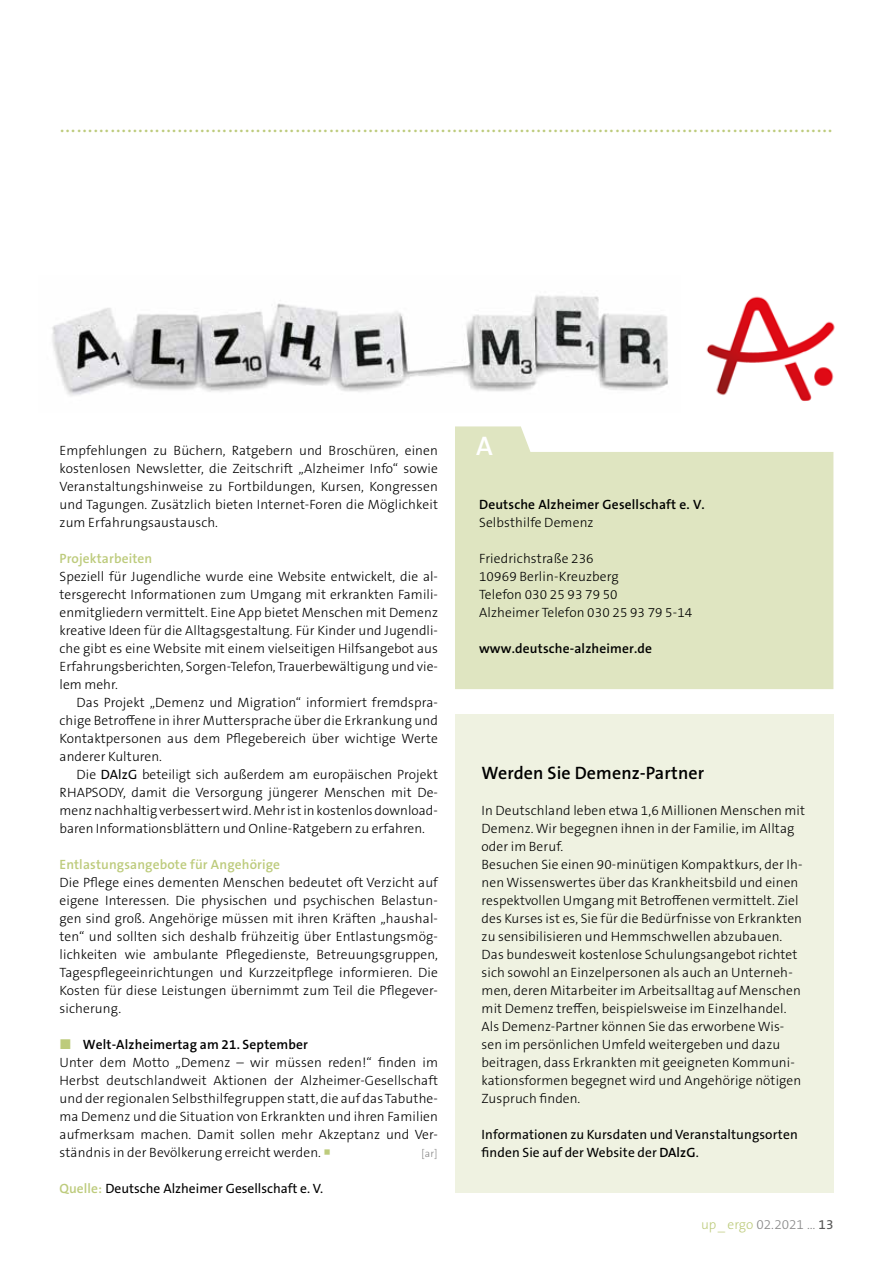
<style>
.page{position:relative;width:893px;height:1263px;background:#fff}
.page>*{position:absolute;margin:0;border:0;box-sizing:border-box;transform-origin:0 0}
.t1{font:300 27px "The Sans B W3";color:#bdcb7c}
.t2{font:600 27px "The Sans B W6";color:#fff}
.t3{font:600 18px "The Sans B W6";letter-spacing:.005em;color:#000}
.t4{font:300 13.5px/18px "The Sans B W3";letter-spacing:.01em;color:#000;text-align:justify}
.t5{font:13.5px/18px "The Sans B W5 Plain";letter-spacing:.01em;color:#000}
.t6{font:600 13.5px "The Sans B W6";letter-spacing:.01em;color:#000}
.t7{font:600 13.5px "The Sans B W6";letter-spacing:.01em;color:#bdcb7c}
.t8{font:300 13.5px "The Sans B W3";color:#878787}
.t9{font:300 10.5px "The Sans B W3";color:#878787}
.s1{font-family:"The Sans B W5 Plain";font-weight:400}
.s2{color:#bdcb7c}
.s3{font-family:"The Sans B W6";font-weight:600;color:#bdcb7c}
.s4{font-family:"The Sans B W6";font-weight:600}
.s5{font-family:"The Sans B W5 Plain";font-weight:400;color:#575756}
</style>
<div class="page">
<div style="left:455px;top:714px;width:378px;height:479px;background:#eff2e1"></div>
<svg style="left:455px;top:426px;width:378px;height:263px;background:#e1e7c5"></svg>
<img style="left:706px;top:296px;width:129px;height:105px">
<img style="left:52px;top:295px;width:617px;height:101px">
<h1 class="t1" style="left:60px;top:105px;width:775px">..........................................................................................................................................</h1>
<p class="t4" style="left:60px;top:441px;width:380px">Empfehlungen zu Büchern, Ratgebern und Broschüren, einen kostenlosen Newsletter, die Zeitschrift „Alzheimer Info“ sowie Veranstaltungshinweise zu Fortbildungen, Kursen, Kongressen und Tagungen. Zusätzlich bieten Internet-Foren die Möglichkeit zum Erfahrungsaustausch.</p>
<p class="t7" style="left:60px;top:550px;width:94px">Projektarbeiten</p>
<p class="t4" style="left:60px;top:567px;width:380px">Speziell für Jugendliche wurde eine Website entwickelt, die al&shy;tersgerecht Informationen zum Umgang mit erkrankten Famili&shy;enmitgliedern vermittelt. Eine App bietet Menschen mit Demenz kreative Ideen für die Alltagsgestaltung. Für Kinder und Jugendli&shy;che gibt es eine Website mit einem vielseitigen Hilfsangebot aus Erfahrungsberichten, Sorgen-Telefon, Trauerbewältigung und vie&shy;lem mehr.</p>
<p class="t4" style="left:60px;top:693px;width:380px;text-indent:17px">Das Projekt „Demenz und Migration“ informiert fremdspra&shy;chige Betroffene in ihrer Muttersprache über die Erkrankung und Kontaktpersonen aus dem Pflegebereich über wichtige Werte anderer Kulturen.</p>
<p class="t4" style="left:60px;top:765px;width:380px;text-indent:17px">Die <span class="s1">DAlzG</span> beteiligt sich außerdem am europäischen Projekt RHAPSODY, damit die Versorgung jüngerer Menschen mit De&shy;menz nachhaltig verbessert wird. Mehr ist in kostenlos download&shy;baren Informationsblättern und Online-Ratgebern zu erfahren.</p>
<p class="t7" style="left:60px;top:856px;width:222px">Entlastungsangebote für Angehörige</p>
<p class="t4" style="left:60px;top:873px;width:380px">Die Pflege eines dementen Menschen bedeutet oft Verzicht auf eigene Interessen. Die physischen und psychischen Belastun&shy;gen sind groß. Angehörige müssen mit ihren Kräften „haushal&shy;ten“ und sollten sich deshalb frühzeitig über Entlastungsmög&shy;lichkeiten wie ambulante Pflegedienste, Betreuungsgruppen, Tagespflegeeinrichtungen und Kurzzeitpflege informieren. Die Kosten für diese Leistungen übernimmt zum Teil die Pflegever&shy;sicherung.</p>
<p class="t6" style="left:83px;top:1036px;width:227px">Welt-Alzheimertag am 21. September</p>
<p class="t4" style="left:60px;top:1053px;width:380px">Unter dem Motto „Demenz – wir müssen reden!“ finden im Herbst deutschlandweit Aktionen der Alzheimer-Gesellschaft und der regionalen Selbsthilfegruppen statt, die auf das Tabuthe&shy;ma Demenz und die Situation von Erkrankten und ihren Familien aufmerksam machen. Damit sollen mehr Akzeptanz und Ver&shy;ständnis in der Bevölkerung erreicht werden. <span class="s2">○</span></p>
<p class="t9" style="left:422px;top:1147px;width:18px">[ar]</p>
<p class="t5" style="left:60px;top:1180px;width:265px"><span class="s3">Quelle:</span> Deutsche Alzheimer Gesellschaft e. V.</p>
<h1 class="t2" style="left:476px;top:428px;width:18px">A</h1>
<p class="t6" style="left:479px;top:496px;width:227px">Deutsche Alzheimer Gesellschaft e. V.</p>
<p class="t4" style="left:479px;top:513px;width:116px">Selbsthilfe Demenz</p>
<p class="t4" style="left:479px;top:549px;width:215px;text-align:left">Friedrichstraße 236<br>10969 Berlin-Kreuzberg<br>Telefon 030 25 93 79 50<br>Alzheimer Telefon 030 25 93 79 5-14</p>
<p class="t6" style="left:479px;top:640px;width:175px">www.deutsche-alzheimer.de</p>
<h2 class="t3" style="left:482px;top:761px;width:224px">Werden Sie Demenz-Partner</h2>
<p class="t4" style="left:482px;top:801px;width:325px;text-align:left">In Deutschland leben etwa 1,6 Millionen Menschen mit Demenz. Wir begegnen ihnen in der Familie, im Alltag oder im Beruf.<br>Besuchen Sie einen 90-minütigen Kompaktkurs, der Ih&shy;nen Wissenswertes über das Krankheitsbild und einen respektvollen Umgang mit Betroffenen vermittelt. Ziel des Kurses ist es, Sie für die Bedürfnisse von Erkrankten zu sensibilisieren und Hemmschwellen abzubauen.<br>Das bundesweit kostenlose Schulungsangebot richtet sich sowohl an Einzelpersonen als auch an Unterneh&shy;men, deren Mitarbeiter im Arbeitsalltag auf Menschen mit Demenz treffen, beispielsweise im Einzelhandel.<br>Als Demenz-Partner können Sie das erworbene Wis&shy;sen im persönlichen Umfeld weitergeben und dazu beitragen, dass Erkrankten mit geeigneten Kommuni&shy;kationsformen begegnet wird und Angehörige nötigen Zuspruch finden.</p>
<p class="t5" style="left:482px;top:1125px;width:318px">Informationen zu Kursdaten und Veranstaltungsorten finden Sie auf der Website der <span class="s4">DAlzG</span>.</p>
<p class="t8" style="left:701px;top:1216px;width:134px"><span class="s2">up _ ergo</span> 02.2021 ... <span class="s5">13</span></p>
</div>
